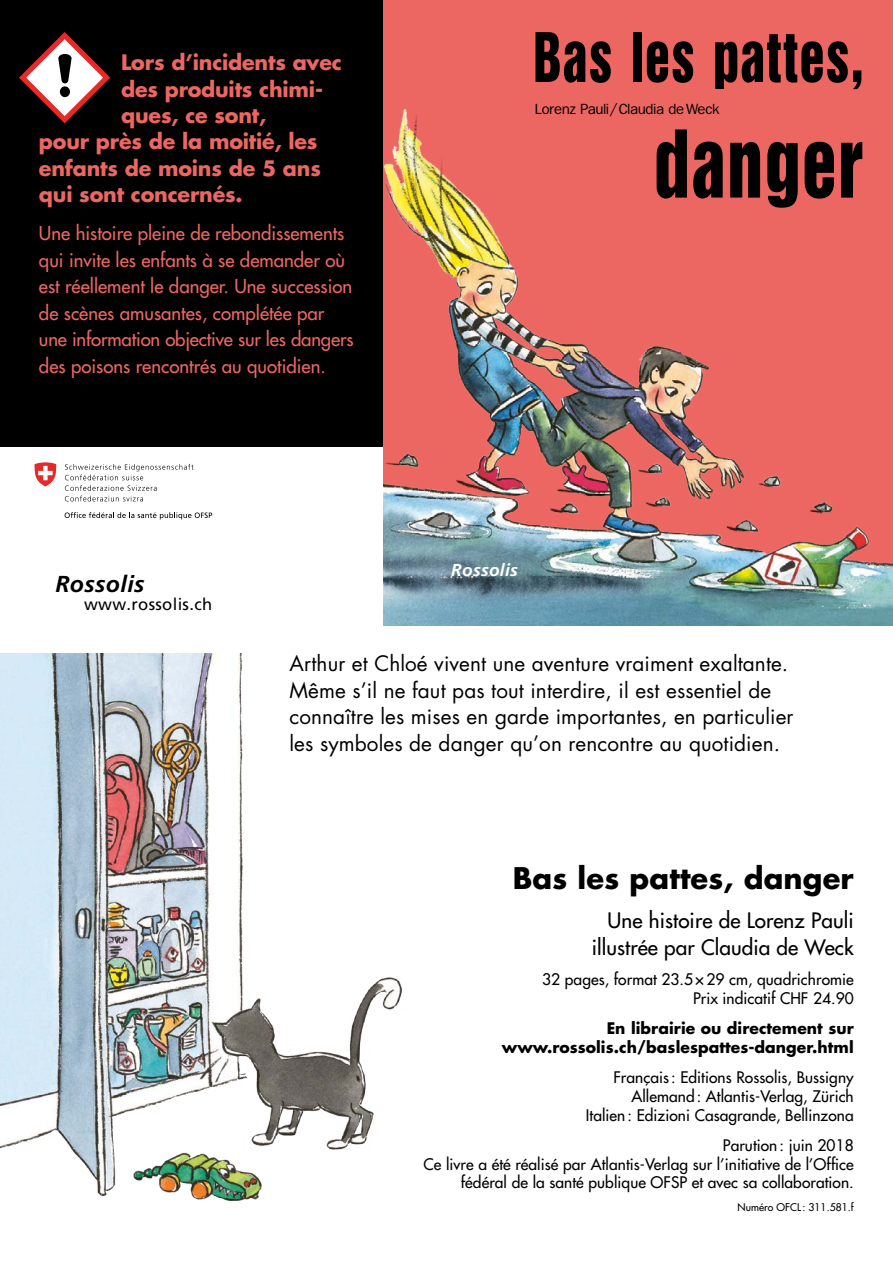
<style>
.page{position:relative;width:893px;height:1263px;background:#fff}
.page>*{position:absolute;margin:0;border:0;box-sizing:border-box;transform-origin:0 0}
.t1{font:96.6px "HE12";letter-spacing:.055em;color:#000;scale:.8 1}
.t2{font:70.2px "HE12";letter-spacing:.055em;color:#000;scale:.8 1}
.t3{font:700 29.1px "Futura Std";letter-spacing:.005em;color:#000}
.t4{font:italic 700 23.1px "Frutiger LT Pro";letter-spacing:.02em;color:#000}
.t5{font:20.7px/27px "Futura Std";letter-spacing:.005em;color:#000}
.t6{font:700 20.7px "Futura Std";letter-spacing:-.01em;color:#ed6762}
.t7{font:500 20.7px/27px "Futura Std";letter-spacing:.005em;color:#000;text-align:right}
.t8{font:500 18.6px/26.4px "Futura Std";color:#ed6762}
.t9{font:italic 700 17.25px "Frutiger LT Pro";letter-spacing:.02em;color:#fff}
.t10{font:16.65px "Frutiger LT Pro";letter-spacing:.02em;color:#000}
.t11{font:500 15.6px/18.6px "Futura Std";letter-spacing:.005em;color:#000;text-align:right}
.t12{font:700 15.6px/18.6px "Futura Std";letter-spacing:.005em;color:#000;text-align:right}
.t13{font:14.55px "FR21";letter-spacing:.015em;color:#000}
.t14{font:500 10.35px "Futura Std";letter-spacing:.005em;color:#000}
</style>
<div class="page">
<div style="left:0;top:0;width:383px;height:446px;background:#000"></div>
<img style="left:383px;top:0;width:510px;height:625px">
<svg style="left:19px;top:32px;width:92px;height:92px"></svg>
<svg style="left:65px;top:464px;width:129px;height:37px"></svg>
<svg style="left:34px;top:462px;width:23px;height:24px"></svg>
<img style="left:0;top:653px;width:402px;height:548px">
<svg style="left:65px;top:512px;width:147px;height:7px"></svg>
<h3 class="t6" style="left:121px;top:49px;width:222px">Lors d’incidents avec</h3>
<h3 class="t6" style="left:121px;top:75px;width:203px">des produits chimi-</h3>
<h3 class="t6" style="left:121px;top:101px;width:147px">ques, ce sont,</h3>
<h3 class="t6" style="left:39px;top:128px;width:280px">pour près de la moitié, les</h3>
<h3 class="t6" style="left:39px;top:154px;width:284px">enfants de moins de 5 ans</h3>
<h3 class="t6" style="left:39px;top:181px;width:205px">qui sont concernés.</h3>
<p class="t8" style="left:39px;top:220px;width:316px">Une histoire pleine de rebondissements qui invite les enfants à se demander où est réellement le danger. Une succession de scènes amusantes, complétée par une information objective sur les dangers des poisons rencontrés au quotidien.</p>
<h3 class="t4" style="left:55px;top:570px;width:91px">Rossolis</h3>
<p class="t10" style="left:84px;top:595px;width:130px">www.rossolis.ch</p>
<h2 class="t2" style="left:534px;top:19px;width:412px">Bas les pattes,</h2>
<p class="t13" style="left:535px;top:101px;width:186px">Lorenz Pauli / Claudia de Weck</p>
<h1 class="t1" style="left:655px;top:111px;width:261px">danger</h1>
<p class="t9" style="left:451px;top:560px;width:68px">Rossolis</p>
<h3 class="t5" style="left:289px;top:650px;width:506px">Arthur et Chloé vivent une aventure vraiment exaltante.<br>Même s’il ne faut pas tout interdire, il est essentiel de connaître les mises en garde importantes, en particulier les symboles de danger qu’on rencontre au quotidien.</h3>
<h3 class="t3" style="left:513px;top:859px;width:342px">Bas les pattes, danger</h3>
<h3 class="t7" style="left:592px;top:907px;width:264px">Une histoire de Lorenz Pauli illustrée par Claudia de Weck</h3>
<p class="t11" style="left:542px;top:970px;width:313px">32 pages, format 23.5 × 29 cm, quadrichromie<br>Prix indicatif CHF 24.90</p>
<p class="t12" style="left:502px;top:1019px;width:353px">En librairie ou directement sur www.rossolis.ch/baslespattes-danger.html</p>
<p class="t11" style="left:586px;top:1068px;width:269px">Français: Editions Rossolis, Bussigny<br>Allemand: Atlantis-Verlag, Zürich<br>Italien : Edizioni Casagrande, Bellinzona</p>
<p class="t11" style="left:423px;top:1136px;width:432px">Parution : juin 2018<br>Ce livre a été réalisé par Atlantis-Verlag sur l’initiative de l’Office fédéral de la santé publique OFSP et avec sa collaboration.</p>
<p class="t14" style="left:737px;top:1201px;width:118px">Numéro OFCL: 311.581.f</p>
</div>
